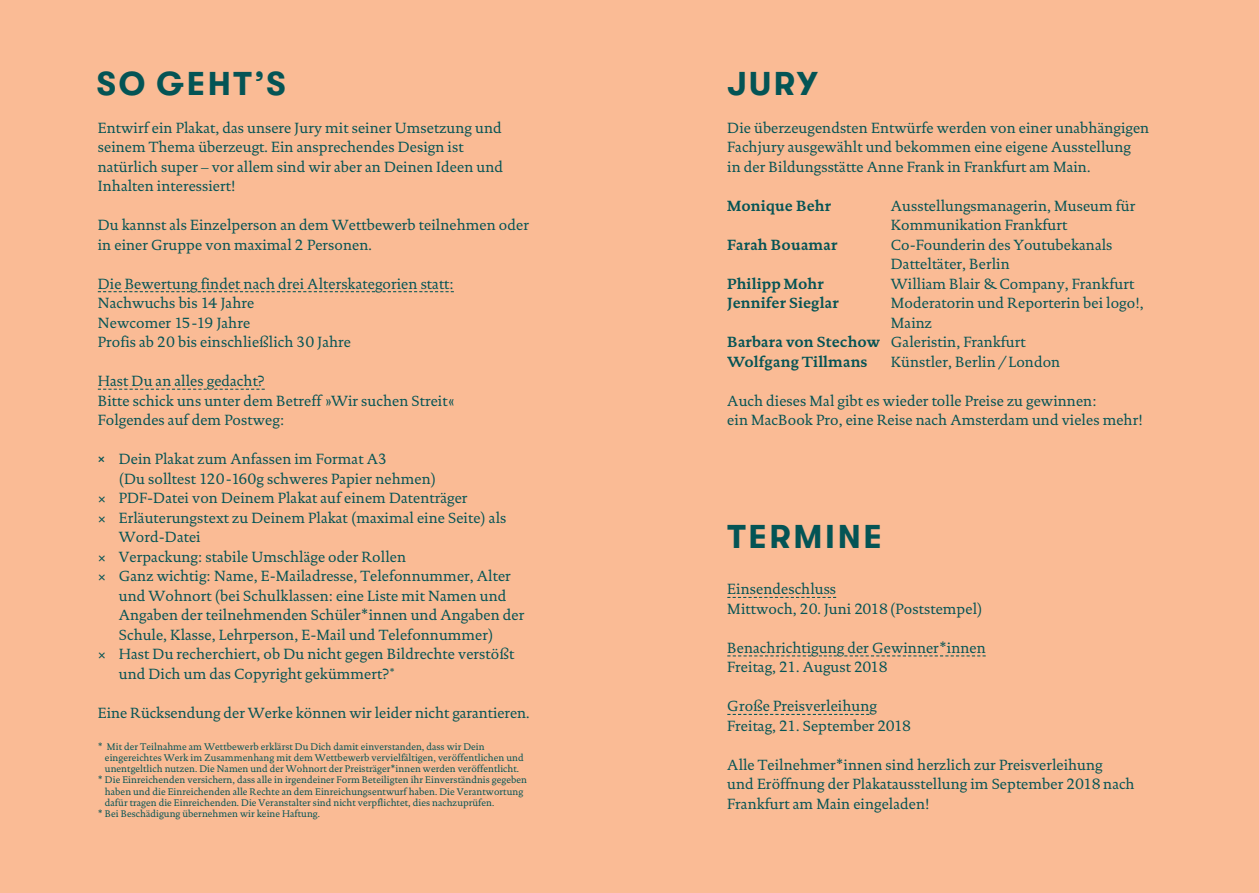
<style>
.page{position:relative;width:1259px;height:893px;background:#fff}
.page>*{position:absolute;margin:0;border:0;box-sizing:border-box;transform-origin:0 0}
.t1{font:700 33px "GT Walsheim Pro";letter-spacing:.08em;color:#045455}
.t2{font:15px/19.5px "DTL Documenta T";letter-spacing:.005em;color:#045455}
.t3{font:700 15px "DTL Documenta ST";letter-spacing:.005em;color:#045455}
.t4{font:9.75px "DTL Documenta T";letter-spacing:.005em;color:#045455}
.s1{font-family:"GT Walsheim Pro"}
.s2{font-family:"DTL Documenta ST";font-weight:700}
</style>
<div class="page">
<div style="left:0;top:0;width:634px;height:893px;background:#fabb95"></div>
<div style="left:622px;top:0;width:637px;height:893px;background:#fabb95"></div>
<svg style="left:98px;top:291px;width:92px;height:1px"></svg>
<svg style="left:198px;top:291px;width:177px;height:1px"></svg>
<svg style="left:382px;top:291px;width:72px;height:1px"></svg>
<svg style="left:98px;top:389px;width:109px;height:1px"></svg>
<svg style="left:214px;top:389px;width:51px;height:1px"></svg>
<svg style="left:727px;top:597px;width:109px;height:1px"></svg>
<svg style="left:727px;top:655px;width:84px;height:1px"></svg>
<svg style="left:819px;top:655px;width:18px;height:1px"></svg>
<svg style="left:844px;top:655px;width:141px;height:1px"></svg>
<svg style="left:727px;top:714px;width:142px;height:1px"></svg>
<h1 class="t1" style="left:97px;top:66px;width:190px">SO GEHT’S</h1>
<p class="t2" style="left:98px;top:118px;width:407px">Entwirf ein Plakat, das unsere Jury mit seiner Umsetzung und seinem Thema überzeugt. Ein ansprechendes Design ist natürlich super – vor allem sind wir aber an Deinen Ideen und Inhalten interessiert!</p>
<p class="t2" style="left:98px;top:215px;width:432px">Du kannst als Einzelperson an dem Wettbewerb teilnehmen oder in einer Gruppe von maximal 2 Personen.</p>
<p class="t2" style="left:98px;top:274px;width:357px">Die Bewertung findet nach drei Alterskategorien statt:<br>Nachwuchs bis 14 Jahre<br>Newcomer 15-19 Jahre<br>Profis ab 20 bis einschließlich 30 Jahre</p>
<p class="t2" style="left:98px;top:371px;width:358px">Hast Du an alles gedacht?<br>Bitte schick uns unter dem Betreff »Wir suchen Streit«<br>Folgendes auf dem Postweg:</p>
<p class="t2" style="left:98px;top:449px;width:291px"><span class="s1">×</span> Dein Plakat zum Anfassen im Format A3</p>
<p class="t2" style="left:119px;top:469px;width:319px">(Du solltest 120-160g schweres Papier nehmen)</p>
<p class="t2" style="left:98px;top:488px;width:371px">× PDF-Datei von Deinem Plakat auf einem Datenträger</p>
<p class="t2" style="left:98px;top:508px;width:410px">× Erläuterungstext zu Deinem Plakat (maximal eine Seite) als</p>
<p class="t2" style="left:119px;top:527px;width:83px">Word-Datei</p>
<p class="t2" style="left:98px;top:547px;width:310px">× Verpackung: stabile Umschläge oder Rollen</p>
<p class="t2" style="left:98px;top:566px;width:414px">× Ganz wichtig: Name, E-Mailadresse, Telefonnummer, Alter</p>
<p class="t2" style="left:119px;top:586px;width:389px">und Wohnort (bei Schulklassen: eine Liste mit Namen und</p>
<p class="t2" style="left:119px;top:605px;width:407px">Angaben der teilnehmenden Schüler*innen und Angaben der</p>
<p class="t2" style="left:119px;top:625px;width:376px">Schule, Klasse, Lehrperson, E-Mail und Telefonnummer)</p>
<p class="t2" style="left:98px;top:644px;width:418px">× Hast Du recherchiert, ob Du nicht gegen Bildrechte verstößt</p>
<p class="t2" style="left:119px;top:664px;width:277px">und Dich um das Copyright gekümmert?<sup>*</sup></p>
<p class="t2" style="left:98px;top:703px;width:433px">Eine Rücksendung der Werke können wir leider nicht garantieren.</p>
<p class="t4" style="left:98px;top:740px;width:388px">* Mit der Teilnahme am Wettbewerb erklärst Du Dich damit einverstanden, dass wir Dein</p>
<p class="t4" style="left:105px;top:752px;width:420px">eingereichtes Werk im Zusammenhang mit dem Wettbewerb vervielfältigen, veröffentlichen und</p>
<p class="t4" style="left:105px;top:763px;width:416px">unentgeltlich nutzen. Die Namen und der Wohnort der Preisträger*innen werden veröffentlicht.</p>
<p class="t4" style="left:98px;top:774px;width:431px">* Die Einreichenden versichern, dass alle in irgendeiner Form Beteiligten ihr Einverständnis gegeben</p>
<p class="t4" style="left:105px;top:785px;width:420px">haben und die Einreichenden alle Rechte an dem Einreichungsentwurf haben. Die Verantwortung</p>
<p class="t4" style="left:105px;top:797px;width:391px">dafür tragen die Einreichenden. Die Veranstalter sind nicht verpflichtet, dies nachzuprüfen.</p>
<p class="t4" style="left:98px;top:808px;width:224px">* Bei Beschädigung übernehmen wir keine Haftung.</p>
<h1 class="t1" style="left:727px;top:66px;width:91px">JURY</h1>
<p class="t2" style="left:727px;top:118px;width:423px">Die überzeugendsten Entwürfe werden von einer unabhängigen<br>Fachjury ausgewählt und bekommen eine eigene Ausstellung<br>in der Bildungsstätte Anne Frank in Frankfurt am Main.</p>
<p class="t3" style="left:727px;top:196px;width:105px">Monique Behr</p>
<p class="t2" style="left:891px;top:196px;width:246px">Ausstellungsmanagerin, Museum für<br>Kommunikation Frankfurt</p>
<p class="t3" style="left:727px;top:235px;width:111px">Farah Bouamar</p>
<p class="t2" style="left:891px;top:235px;width:223px">Co-Founderin des Youtubekanals<br>Datteltäter, Berlin</p>
<p class="t3" style="left:727px;top:274px;width:98px">Philipp Mohr</p>
<p class="t2" style="left:891px;top:274px;width:245px">William Blair &amp; Company, Frankfurt</p>
<p class="t3" style="left:727px;top:294px;width:113px">Jennifer Sieglar</p>
<p class="t2" style="left:891px;top:293px;width:254px">Moderatorin und Reporterin bei logo!,</p>
<p class="t2" style="left:891px;top:313px;width:43px">Mainz</p>
<p class="t2" style="left:727px;top:332px;width:300px"><span class="s2">Barbara von Stechow</span> Galeristin, Frankfurt</p>
<p class="t3" style="left:727px;top:352px;width:142px">Wolfgang Tillmans</p>
<p class="t2" style="left:891px;top:352px;width:171px">Künstler, Berlin /London</p>
<p class="t2" style="left:727px;top:391px;width:417px">Auch dieses Mal gibt es wieder tolle Preise zu gewinnen:<br>ein MacBook Pro, eine Reise nach Amsterdam und vieles mehr!</p>
<h1 class="t1" style="left:727px;top:518px;width:156px">TERMINE</h1>
<p class="t2" style="left:727px;top:579px;width:256px">Einsendeschluss<br>Mittwoch, 20. Juni 2018 (Poststempel)</p>
<p class="t2" style="left:727px;top:638px;width:260px">Benachrichtigung der Gewinner*innen<br>Freitag, 21. August 2018</p>
<p class="t2" style="left:727px;top:696px;width:185px">Große Preisverleihung<br>Freitag, 21. September 2018</p>
<p class="t2" style="left:727px;top:755px;width:409px">Alle Teilnehmer*innen sind herzlich zur Preisverleihung<br>und Eröffnung der Plakatausstellung im September 2018 nach<br>Frankfurt am Main eingeladen!</p>
</div>
